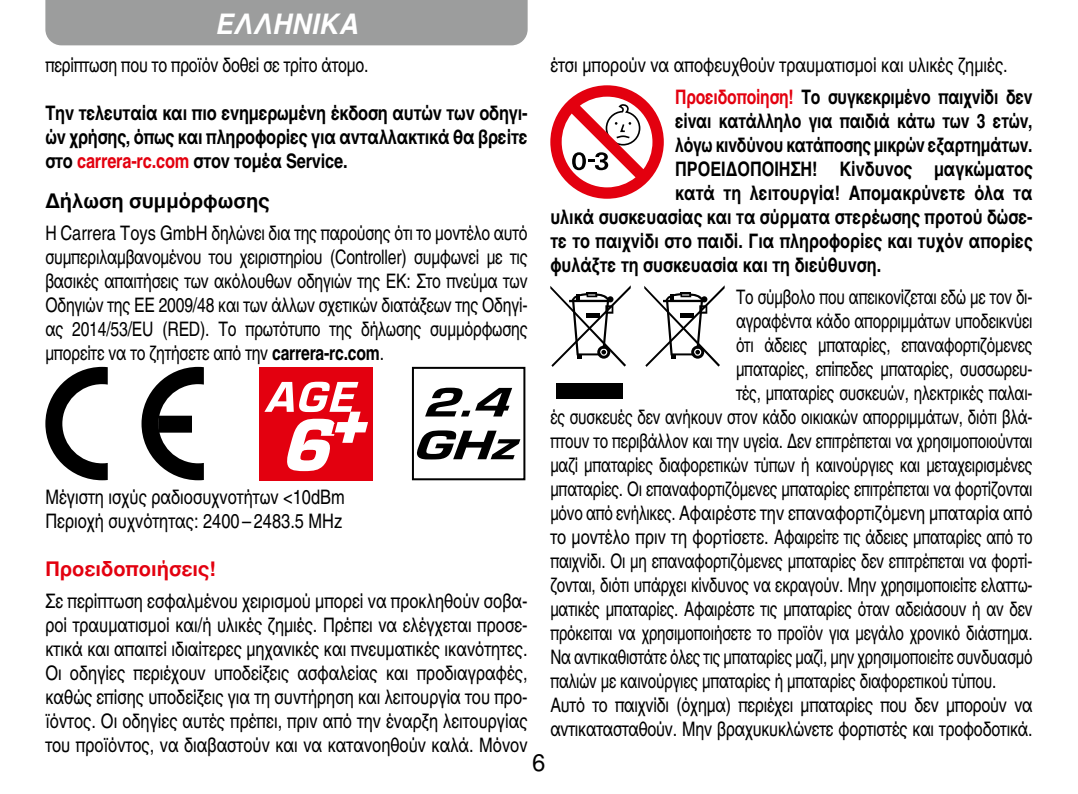
<style>
.page{position:relative;width:1078px;height:794px;background:#fff}
.page>*{position:absolute;margin:0;border:0;box-sizing:border-box;transform-origin:0 0}
.t1{font:italic 700 28px "Nimbus San LOT";letter-spacing:.02em;color:#fff;scale:.94 1}
.t2{font:24px "Nimbus San LOT";color:#000}
.t3{font:20px "Nimbus San LOT Reg Con";letter-spacing:-.01em;color:#000;scale:.93 1}
.t4{font:20px/24px "Nimbus San LOT Reg Con";letter-spacing:-.01em;color:#000}
.t5{font:20px/24px "Nimbus San LOT Bol Con";color:#000;text-align:justify}
.t6{font:20px/24px "Nimbus San LOT Reg Con";letter-spacing:-.01em;color:#000;text-align:justify;scale:.96 1}
.t7{font:20px "Nimbus San LOT Bol Con";color:#000;scale:.96 1}
.t8{font:700 20px "Nimbus San LOT";color:#000}
.t9{font:700 20px "Nimbus San LOT";color:#e3000f}
.s1{color:#e3000f}
.s2{font-family:"Nimbus San LOT Bol Con"}
</style>
<div class="page">
<svg style="left:45px;top:367px;width:63px;height:113px"></svg>
<svg style="left:141px;top:367px;width:63px;height:113px"></svg>
<div style="left:259px;top:367px;width:114px;height:113px;background:#e3000f"></div>
<svg style="left:264px;top:382px;width:104px;height:89px"></svg>
<svg style="left:411px;top:366px;width:115px;height:115px"></svg>
<svg style="left:550px;top:85px;width:113px;height:114px"></svg>
<div style="left:556px;top:383px;width:67px;height:16px;background:#000"></div>
<svg style="left:550px;top:286px;width:80px;height:81px"></svg>
<svg style="left:644px;top:286px;width:80px;height:81px"></svg>
<div style="left:45px;top:0;width:482px;height:45px;background:#9c9d9d"></div>
<h1 class="t1" style="left:215px;top:8px;width:153px">ΕΛΛΗΝΙΚΆ</h1>
<p class="t4" style="left:550px;top:53px;width:459px">έτσι μπορούν να αποφευχθούν τραυματισμοί και υλικές ζημιές.</p>
<p class="t7" style="left:675px;top:85px;width:374px"><span class="s1">Προειδοποίηση!</span> Το συγκεκριμένο παιχνίδι δεν</p>
<p class="t7" style="left:675px;top:109px;width:374px">είναι κατάλληλο για παιδιά κάτω των 3 ετών,</p>
<p class="t7" style="left:675px;top:133px;width:374px">λόγω κινδύνου κατάποσης μικρών εξαρτημάτων.</p>
<p class="t5" style="left:675px;top:158px;width:359px">ΠΡΟΕΙΔΟΠΟΊΗΣΗ! Κίνδυνος μαγκώματος</p>
<p class="t5" style="left:675px;top:182px;width:359px">κατά τη λειτουργία! Απομακρύνετε όλα τα</p>
<p class="t5" style="left:550px;top:206px;width:483px">υλικά συσκευασίας και τα σύρματα στερέωσης προτού δώσε-</p>
<p class="t5" style="left:550px;top:230px;width:483px">τε το παιχνίδι στο παιδί. Για πληροφορίες και τυχόν απορίες</p>
<p class="t5" style="left:550px;top:254px;width:332px">φυλάξτε τη συσκευασία και τη διεύθυνση.</p>
<p class="t3" style="left:735px;top:285px;width:320px">Το σύμβολο που απεικονίζεται εδώ με τον δι-</p>
<p class="t3" style="left:735px;top:309px;width:320px">αγραφέντα κάδο απορριμμάτων υποδεικνύει</p>
<p class="t3" style="left:735px;top:333px;width:320px">ότι άδειες μπαταρίες, επαναφορτιζόμενες</p>
<p class="t3" style="left:735px;top:357px;width:320px">μπαταρίες, επίπεδες μπαταρίες, συσσωρευ-</p>
<p class="t3" style="left:735px;top:381px;width:320px">τές, μπαταρίες συσκευών, ηλεκτρικές παλαι-</p>
<p class="t3" style="left:550px;top:405px;width:520px">ές συσκευές δεν ανήκουν στον κάδο οικιακών απορριμμάτων, διότι βλά-</p>
<p class="t3" style="left:550px;top:429px;width:520px">πτουν το περιβάλλον και την υγεία. Δεν επιτρέπεται να χρησιμοποιούνται</p>
<p class="t3" style="left:550px;top:453px;width:520px">μαζί μπαταρίες διαφορετικών τύπων ή καινούργιες και μεταχειρισμένες</p>
<p class="t3" style="left:550px;top:477px;width:520px">μπαταρίες. Οι επαναφορτιζόμενες μπαταρίες επιτρέπεται να φορτίζονται</p>
<p class="t3" style="left:550px;top:501px;width:520px">μόνο από ενήλικες. Αφαιρέστε την επαναφορτιζόμενη μπαταρία από</p>
<p class="t4" style="left:550px;top:525px;width:483px">το μοντέλο πριν τη φορτίσετε. Αφαιρείτε τις άδειες μπαταρίες από το</p>
<p class="t3" style="left:550px;top:549px;width:520px">παιχνίδι. Οι μη επαναφορτιζόμενες μπαταρίες δεν επιτρέπεται να φορτί-</p>
<p class="t3" style="left:550px;top:573px;width:520px">ζονται, διότι υπάρχει κίνδυνος να εκραγούν. Μην χρησιμοποιείτε ελαττω-</p>
<p class="t3" style="left:550px;top:597px;width:520px">ματικές μπαταρίες. Αφαιρέστε τις μπαταρίες όταν αδειάσουν ή αν δεν</p>
<p class="t3" style="left:550px;top:621px;width:520px">πρόκειται να χρησιμοποιήσετε το προϊόν για μεγάλο χρονικό διάστημα.</p>
<p class="t3" style="left:550px;top:645px;width:520px">Να αντικαθιστάτε όλες τις μπαταρίες μαζί, μην χρησιμοποιείτε συνδυασμό</p>
<p class="t3" style="left:550px;top:669px;width:481px">παλιών με καινούργιες μπαταρίες ή μπαταρίες διαφορετικού τύπου.</p>
<p class="t4" style="left:550px;top:693px;width:483px">Αυτό το παιχνίδι (όχημα) περιέχει μπαταρίες που δεν μπορούν να</p>
<p class="t4" style="left:550px;top:717px;width:483px">αντικατασταθούν. Μην βραχυκυκλώνετε φορτιστές και τροφοδοτικά.</p>
<p class="t4" style="left:45px;top:53px;width:324px">περίπτωση που το προϊόν δοθεί σε τρίτο άτομο.</p>
<p class="t5" style="left:45px;top:102px;width:483px">Την τελευταία και πιο ενημερωμένη έκδοση αυτών των οδηγι&shy;ών χρήσης, όπως και πληροφορίες για ανταλλακτικά θα βρείτε στο <span class="s1">carrera-rc.com</span> στον τομέα Service.</p>
<p class="t8" style="left:45px;top:189px;width:225px">Δήλωση συμμόρφωσης</p>
<p class="t6" style="left:45px;top:221px;width:503px">H Carrera Toys GmbH δηλώνει δια της παρούσης ότι το μοντέλο αυτό συμπεριλαμβανομένου του χειριστηρίου (Controller) συμφωνεί με τις βασικές απαιτήσεις των ακόλουθων οδηγιών της ΕΚ: Στο πνεύμα των Οδηγιών της ΕΕ 2009/48 και των άλλων σχετικών διατάξεων της Οδηγί&shy;ας 2014/53/EU (RED). Το πρωτότυπο της δήλωσης συμμόρφωσης μπορείτε να το ζητήσετε από την <span class="s2">carrera-rc.com</span>.</p>
<p class="t4" style="left:45px;top:485px;width:301px">Mέγιστη ισχύς ραδιοσυχνοτήτων &lt;10dBm<br>Περιοχή συχνότητας: 2400 – 2483.5 MHz</p>
<p class="t9" style="left:45px;top:557px;width:172px">Προειδοποιήσεις!</p>
<p class="t4" style="left:45px;top:589px;width:483px;text-align:justify">Σε περίπτωση εσφαλμένου χειρισμού μπορεί να προκληθούν σοβα&shy;ροί τραυματισμοί και/ή υλικές ζημιές. Πρέπει να ελέγχεται προσε&shy;κτικά και απαιτεί ιδιαίτερες μηχανικές και πνευματικές ικανότητες.<br>Οι οδηγίες περιέχουν υποδείξεις ασφαλείας και προδιαγραφές, καθώς επίσης υποδείξεις για τη συντήρηση και λειτουργία του προ&shy;ϊόντος. Οι οδηγίες αυτές πρέπει, πριν από την έναρξη λειτουργίας του προϊόντος, να διαβαστούν και να κατανοηθούν καλά. Μόνον</p>
<p class="t2" style="left:532px;top:748px;width:15px">6</p>
</div>
